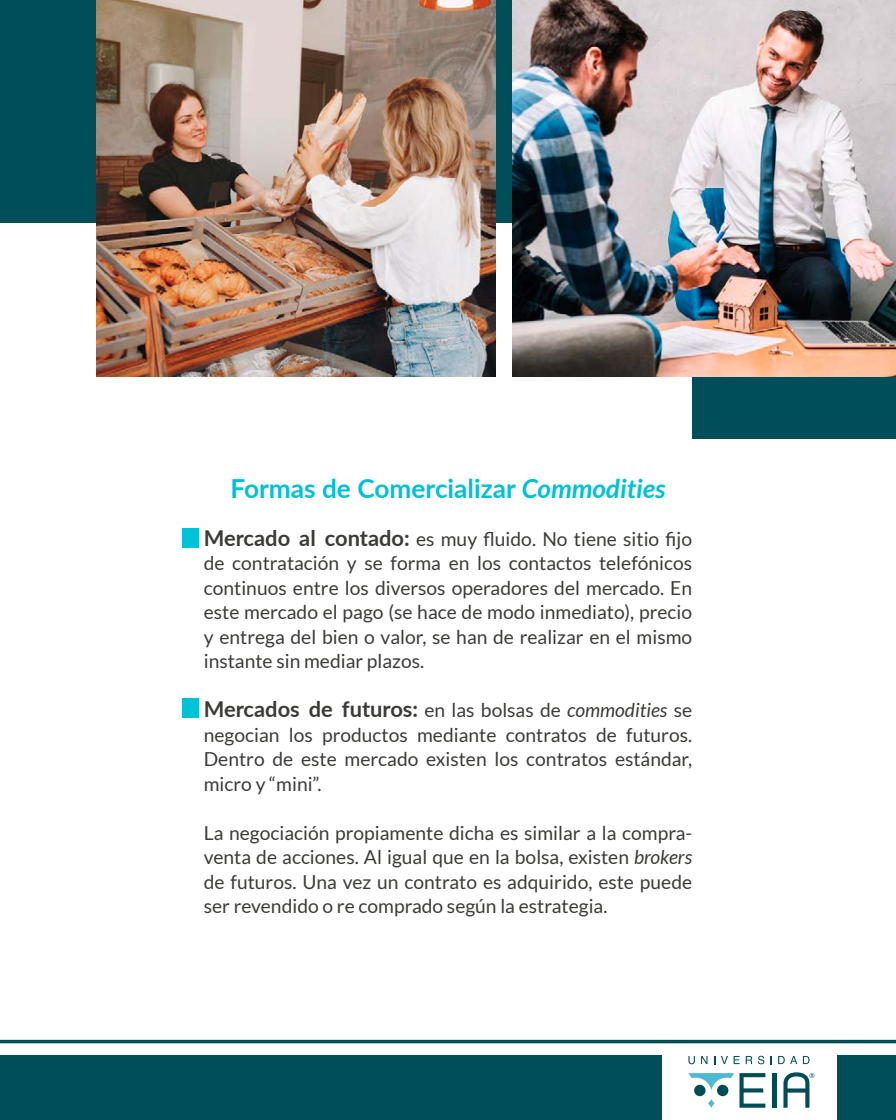
<style>
.page{position:relative;width:896px;height:1120px;background:#fff}
.page>*{position:absolute;margin:0;border:0;box-sizing:border-box;transform-origin:0 0}
.t1{font:700 26.25px "Lato";color:#00c1d8}
.t2{font:700 21.88px "Lato";color:#3b3b38}
.t3{font:19.25px/24.5px "Lato";color:#3b3b38;text-align:justify}
.s1{font-style:italic}
.s2{font-weight:700;font-size:21.88px}
.s3{font-weight:400;font-size:19.25px}
.s4{font-weight:400;font-style:italic;font-size:19.25px}
</style>
<div class="page">
<div style="left:0;top:0;width:896px;height:222px;background:#004e59"></div>
<div style="left:692px;top:198px;width:204px;height:241px;background:#004e59"></div>
<div style="left:0;top:1056px;width:662px;height:64px;background:#004e59"></div>
<div style="left:837px;top:1056px;width:59px;height:64px;background:#004e59"></div>
<div style="left:717px;top:1085px;width:11px;height:11px;background:#004d56;border-radius:50%"></div>
<div style="left:694px;top:1085px;width:12px;height:11px;background:#004d56;border-radius:50%"></div>
<svg style="left:688px;top:1073px;width:46px;height:18px"></svg>
<svg style="left:708px;top:1099px;width:7px;height:9px"></svg>
<hr style="left:772px;top:1073px;width:4px;height:35px;background:#004d56">
<svg style="left:740px;top:1073px;width:25px;height:35px"></svg>
<svg style="left:688px;top:1056px;width:7px;height:8px"></svg>
<svg style="left:701px;top:1056px;width:6px;height:8px"></svg>
<svg style="left:721px;top:1056px;width:7px;height:8px"></svg>
<svg style="left:734px;top:1056px;width:6px;height:8px"></svg>
<svg style="left:746px;top:1056px;width:6px;height:8px"></svg>
<svg style="left:758px;top:1056px;width:6px;height:8px"></svg>
<svg style="left:778px;top:1056px;width:19px;height:8px"></svg>
<svg style="left:803px;top:1056px;width:7px;height:8px"></svg>
<svg style="left:783px;top:1072px;width:31px;height:36px"></svg>
<hr style="left:0;top:1040px;width:896px;height:3px;background:#004d56">
<div style="left:182px;top:528px;width:17px;height:19px;background:#00c1d8"></div>
<div style="left:182px;top:699px;width:17px;height:19px;background:#00c1d8"></div>
<img style="left:97px;top:0;width:398px;height:376px">
<img style="left:513px;top:0;width:383px;height:377px">
<h1 class="t1" style="left:230px;top:469px;width:437px">Formas de Comercializar <span class="s1">Commodities</span></h1>
<p class="t3" style="left:204px;top:526px;width:490px"><span class="s2">Mercado al contado:</span> es muy fluido. No tiene sitio fijo de contratación y se forma en los contactos telefónicos continuos entre los diversos operadores del mercado. En este mercado el pago (se hace de modo inmediato), precio y entrega del bien o valor, se han de realizar en el mismo instante sin mediar plazos.</p>
<p class="t2" style="left:204px;top:693px;width:490px">Mercados de futuros: <span class="s3">en las bolsas de</span> <span class="s4">commodities</span> <span class="s3">se</span></p>
<p class="t3" style="left:204px;top:722px;width:490px">negocian los productos mediante contratos de futuros.<br>Dentro de este mercado existen los contratos estándar, micro y “mini”.</p>
<p class="t3" style="left:204px;top:820px;width:490px">La negociación propiamente dicha es similar a la compra&shy;venta de acciones. Al igual que en la bolsa, existen <span class="s1">brokers </span>de futuros. Una vez un contrato es adquirido, este puede ser revendido o re comprado según la estrategia.</p>
</div>
